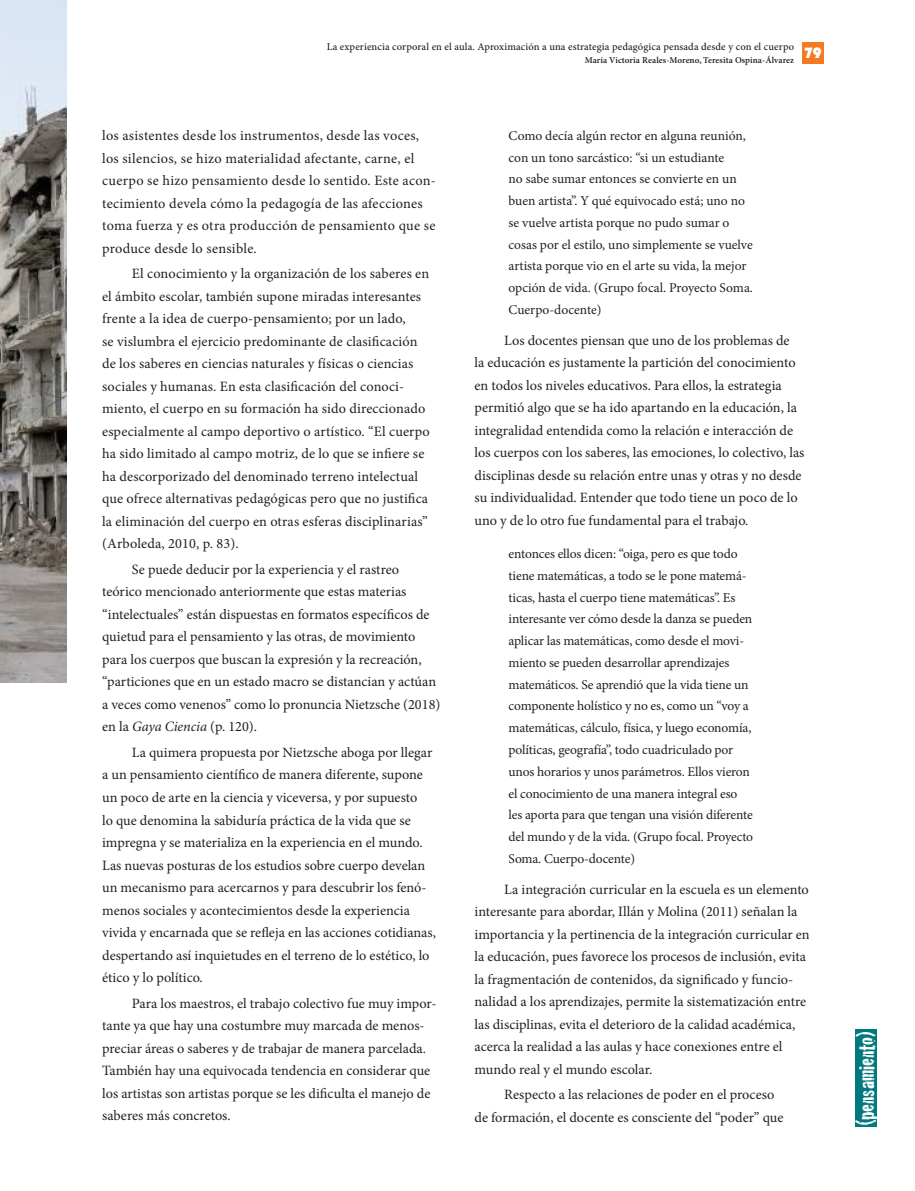
<style>
.page{position:relative;width:915px;height:1191px;background:#fff}
.page>*{position:absolute;margin:0;border:0;box-sizing:border-box;transform-origin:0 0}
.t1{font:22.5px "Cracked";color:#fff}
.t2{font:800 15px "DOCK11";color:#fff}
.texto_corrido{font:14.25px/22.5px "Minion Pro";color:#231f20}
.texto_corrido-2{font:14.25px/22.5px "Minion Pro";letter-spacing:.02em;color:#231f20}
.cita_indent{font:13.5px/21.8px "Minion Pro";letter-spacing:-.01em;color:#231f20}
.t3{font:500 10.5px "Minion Pro";letter-spacing:.01em;color:#231f20}
.t4{font:600 9px "Minion Pro";letter-spacing:.005em;color:#231f20}
.s1{font-style:italic}
</style>
<div class="page">
<img style="left:0;top:0;width:67px;height:683px">
<div style="left:855px;top:1029px;width:21px;height:98px;background:#007a7f"></div>
<div style="left:802px;top:42px;width:21px;height:21px;background:#f47921"></div>
<p class="t3" style="left:326px;top:40px;width:469px">La experiencia corporal en el aula. Aproximación a una estrategia pedagógica pensada desde y con el cuerpo</p>
<p class="t2" style="left:804px;top:46px;width:18px">79</p>
<p class="t4" style="left:584px;top:55px;width:211px">María Victoria Reales-Moreno, Teresita Ospina-Álvarez</p>
<p class="texto_corrido-2" style="left:102px;top:125px;width:335px">los asistentes desde los instrumentos, desde las voces, los silencios, se hizo materialidad afectante, carne, el cuerpo se hizo pensamiento desde lo sentido. Este acon&shy;tecimiento devela cómo la pedagogía de las afecciones toma fuerza y es otra producción de pensamiento que se produce desde lo sensible.</p>
<p class="texto_corrido" style="left:102px;top:263px;width:329px;text-indent:30px">El conocimiento y la organización de los saberes en el ámbito escolar, también supone miradas interesantes frente a la idea de cuerpo-pensamiento; por un lado,<br>se vislumbra el ejercicio predominante de clasificación de los saberes en ciencias naturales y físicas o ciencias sociales y humanas. En esta clasificación del conoci&shy;miento, el cuerpo en su formación ha sido direccionado especialmente al campo deportivo o artístico. “El cuerpo ha sido limitado al campo motriz, de lo que se infiere se ha descorporizado del denominado terreno intelectual que ofrece alternativas pedagógicas pero que no justifica la eliminación del cuerpo en otras esferas disciplinarias” (Arboleda, 2010, p. 83).</p>
<p class="texto_corrido" style="left:102px;top:558px;width:340px;text-indent:30px">Se puede deducir por la experiencia y el rastreo teórico mencionado anteriormente que estas materias “intelectuales” están dispuestas en formatos específicos de quietud para el pensamiento y las otras, de movimiento para los cuerpos que buscan la expresión y la recreación, “particiones que en un estado macro se distancian y actúan a veces como venenos” como lo pronuncia Nietzsche (2018) en la <span class="s1">Gaya Ciencia</span> (p. 120).</p>
<p class="texto_corrido" style="left:102px;top:741px;width:335px;text-indent:30px">La quimera propuesta por Nietzsche aboga por llegar a un pensamiento científico de manera diferente, supone un poco de arte en la ciencia y viceversa, y por supuesto<br>lo que denomina la sabiduría práctica de la vida que se impregna y se materializa en la experiencia en el mundo.<br>Las nuevas posturas de los estudios sobre cuerpo develan un mecanismo para acercarnos y para descubrir los fenó&shy;menos sociales y acontecimientos desde la experiencia vivida y encarnada que se refleja en las acciones cotidianas, despertando así inquietudes en el terreno de lo estético, lo ético y lo político.</p>
<p class="texto_corrido" style="left:102px;top:991px;width:336px;text-indent:30px">Para los maestros, el trabajo colectivo fue muy impor&shy;tante ya que hay una costumbre muy marcada de menos&shy;preciar áreas o saberes y de trabajar de manera parcelada.<br>También hay una equivocada tendencia en considerar que los artistas son artistas porque se les dificulta el manejo de saberes más concretos.</p>
<p class="cita_indent" style="left:508px;top:125px;width:246px">Como decía algún rector en alguna reunión, con un tono sarcástico: “si un estudiante<br>no sabe sumar entonces se convierte en un buen artista”. Y qué equivocado está; uno no se vuelve artista porque no pudo sumar o cosas por el estilo, uno simplemente se vuelve artista porque vio en el arte su vida, la mejor opción de vida. (Grupo focal. Proyecto Soma.<br>Cuerpo-docente)</p>
<p class="texto_corrido" style="left:474px;top:329px;width:331px;text-indent:30px">Los docentes piensan que uno de los problemas de<br>la educación es justamente la partición del conocimiento en todos los niveles educativos. Para ellos, la estrategia permitió algo que se ha ido apartando en la educación, la integralidad entendida como la relación e interacción de los cuerpos con los saberes, las emociones, lo colectivo, las disciplinas desde su relación entre unas y otras y no desde su individualidad. Entender que todo tiene un poco de lo uno y de lo otro fue fundamental para el trabajo.</p>
<p class="cita_indent" style="left:508px;top:543px;width:246px">entonces ellos dicen: “oiga, pero es que todo tiene matemáticas, a todo se le pone matemá&shy;ticas, hasta el cuerpo tiene matemáticas”. Es interesante ver cómo desde la danza se pueden aplicar las matemáticas, como desde el movi&shy;miento se pueden desarrollar aprendizajes matemáticos. Se aprendió que la vida tiene un componente holístico y no es, como un “voy a matemáticas, cálculo, física, y luego economía, políticas, geografía”, todo cuadriculado por unos horarios y unos parámetros. Ellos vieron el conocimiento de una manera integral eso les aporta para que tengan una visión diferente del mundo y de la vida. (Grupo focal. Proyecto Soma. Cuerpo-docente)</p>
<p class="texto_corrido" style="left:474px;top:878px;width:336px;text-indent:30px">La integración curricular en la escuela es un elemento interesante para abordar, Illán y Molina (2011) señalan la importancia y la pertinencia de la integración curricular en la educación, pues favorece los procesos de inclusión, evita la fragmentación de contenidos, da significado y funcio&shy;nalidad a los aprendizajes, permite la sistematización entre las disciplinas, evita el deterioro de la calidad académica, acerca la realidad a las aulas y hace conexiones entre el mundo real y el mundo escolar.</p>
<p class="texto_corrido" style="left:474px;top:1083px;width:310px;text-indent:30px">Respecto a las relaciones de poder en el proceso de formación, el docente es consciente del “poder” que</p>
<h1 class="t1" style="left:849px;top:1125px;width:95px;rotate:-90deg">(pensamiento)</h1>
</div>
